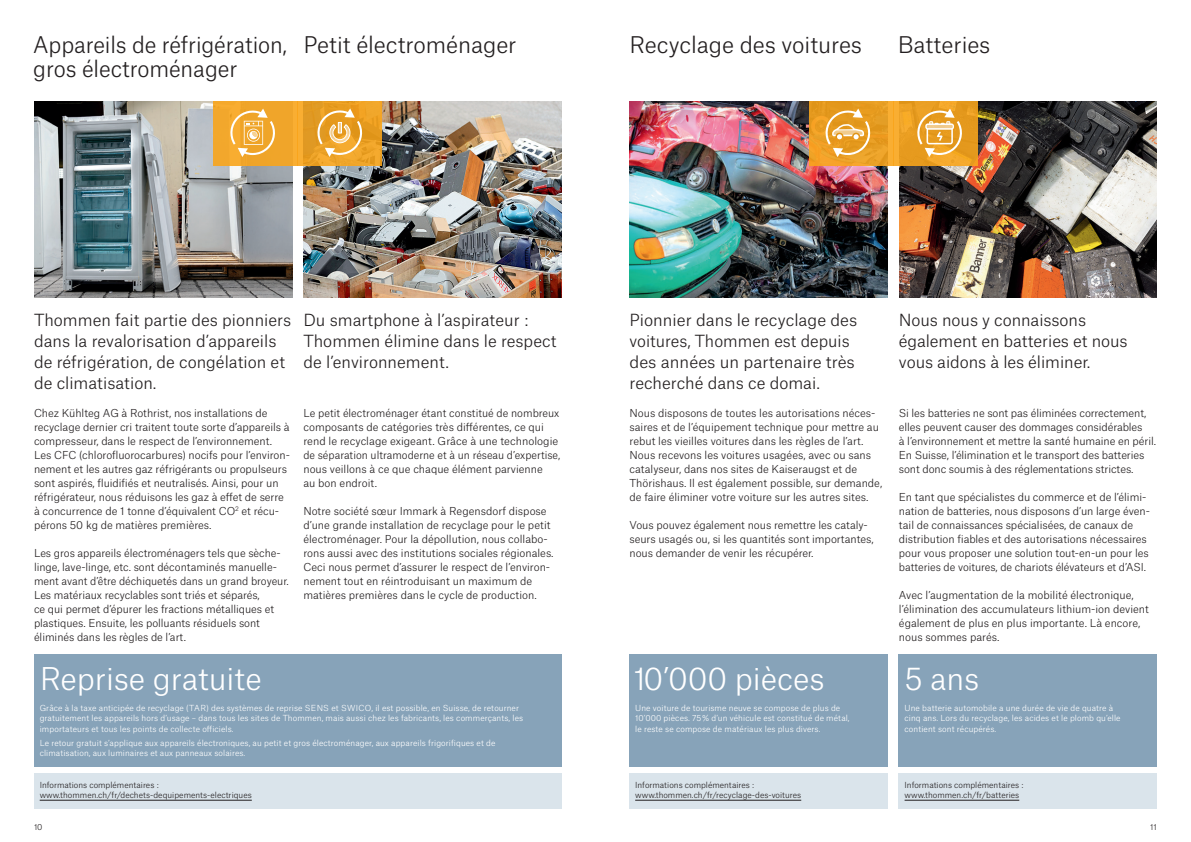
<style>
.page{position:relative;width:1191px;height:842px;background:#fff}
.page>*{position:absolute;margin:0;border:0;box-sizing:border-box;transform-origin:0 0}
.t1{font:300 30px "Atlas Grotesk";letter-spacing:-.005em;color:#fff}
.t2{font:300 22px/24.5px "Atlas Grotesk";letter-spacing:-.005em;color:#231f20}
.t3{font:300 16px/21px "Atlas Grotesk";color:#231f20}
.t4{font:300 10.5px/14px "Atlas Grotesk";letter-spacing:-.005em;color:#231f20}
.t5{font:300 8px/10.5px "Atlas Grotesk";letter-spacing:.01em;color:#fff}
.t6{font:300 8px/10.5px "Atlas Grotesk";color:#231f20}
</style>
<div class="page">
<div style="left:629px;top:774px;width:258px;height:35px;background:#dae4eb"></div>
<div style="left:899px;top:774px;width:258px;height:35px;background:#dae4eb"></div>
<hr style="left:635px;top:800px;width:166px;height:1px;background:#231f20">
<hr style="left:904px;top:800px;width:115px;height:1px;background:#231f20">
<img style="left:629px;top:102px;width:258px;height:196px">
<img style="left:899px;top:102px;width:258px;height:196px">
<div style="left:629px;top:655px;width:258px;height:112px;background:#87a3b9"></div>
<div style="left:899px;top:655px;width:258px;height:112px;background:#87a3b9"></div>
<img style="left:303px;top:102px;width:258px;height:196px">
<img style="left:34px;top:102px;width:258px;height:196px">
<div style="left:34px;top:774px;width:527px;height:35px;background:#dae4eb"></div>
<hr style="left:40px;top:800px;width:212px;height:1px;background:#231f20">
<div style="left:34px;top:655px;width:527px;height:112px;background:#87a3b9"></div>
<div style="left:214px;top:102px;width:84px;height:64px;background:#f0a52a"></div>
<svg style="left:298px;top:102px;width:84px;height:64px;background:#eaa025"></svg>
<svg style="left:809px;top:102px;width:84px;height:64px;background:#eb9f24"></svg>
<div style="left:893px;top:102px;width:84px;height:64px;background:linear-gradient(to right,#eea326,#eb9f23)"></div>
<svg style="left:825px;top:109px;width:45px;height:48px;background:#ebb253"></svg>
<svg style="left:917px;top:109px;width:45px;height:48px;background:#edb559"></svg>
<svg style="left:230px;top:109px;width:45px;height:48px"></svg>
<svg style="left:317px;top:109px;width:45px;height:48px;background:#eeb351"></svg>
<div style="left:338px;top:122px;width:4px;height:11px;border:1px solid #fff"></div>
<h2 class="t2" style="left:33px;top:30px;width:255px">Appareils de réfrigération, gros électroménager</h2>
<h2 class="t2" style="left:303px;top:30px;width:215px">Petit électroménager</h2>
<h2 class="t2" style="left:629px;top:30px;width:234px">Recyclage des voitures</h2>
<h2 class="t2" style="left:897px;top:30px;width:94px">Batteries</h2>
<h3 class="t3" style="left:34px;top:307px;width:259px">Thommen fait partie des pionniers dans la revalorisation d’appareils de réfrigération, de congélation et de climatisation.</h3>
<p class="t4" style="left:34px;top:405px;width:257px">Chez Kühlteg AG à Rothrist, nos installations de recyclage dernier cri traitent toute sorte d’appareils à compresseur, dans le respect de l’environnement.<br>Les CFC (chlorofluorocarbures) nocifs pour l’environ&shy;nement et les autres gaz réfrigérants ou propulseurs sont aspirés, fluidifiés et neutralisés. Ainsi, pour un réfrigérateur, nous réduisons les gaz à effet de serre à concurrence de 1 tonne d’équivalent CO<sup>2</sup> et récu&shy;pérons 50 kg de matières premières.</p>
<p class="t4" style="left:34px;top:545px;width:256px">Les gros appareils électroménagers tels que sèche&shy;linge, lave-linge, etc. sont décontaminés manuelle&shy;ment avant d’être déchiquetés dans un grand broyeur.<br>Les matériaux recyclables sont triés et séparés,<br>ce qui permet d’épurer les fractions métalliques et plastiques. Ensuite, les polluants résiduels sont éliminés dans les règles de l’art.</p>
<h1 class="t1" style="left:40px;top:655px;width:223px">Reprise gratuite</h1>
<h3 class="t3" style="left:303px;top:307px;width:255px">Du smartphone à l’aspirateur :<br>Thommen élimine dans le respect de l’environnement.</h3>
<p class="t4" style="left:303px;top:405px;width:258px">Le petit électroménager étant constitué de nombreux composants de catégories très différentes, ce qui rend le recyclage exigeant. Grâce à une technologie de séparation ultramoderne et à un réseau d’expertise, nous veillons à ce que chaque élément parvienne<br>au bon endroit.</p>
<p class="t4" style="left:303px;top:503px;width:252px">Notre société sœur Immark à Regensdorf dispose d’une grande installation de recyclage pour le petit électroménager. Pour la dépollution, nous collabo&shy;rons aussi avec des institutions sociales régionales.<br>Ceci nous permet d’assurer le respect de l’environ&shy;nement tout en réintroduisant un maximum de matières premières dans le cycle de production.</p>
<p class="t5" style="left:40px;top:702px;width:485px">Grâce à la taxe anticipée de recyclage (TAR) des systèmes de reprise SENS et SWICO, il est possible, en Suisse, de retourner gratuitement les appareils hors d’usage – dans tous les sites de Thommen, mais aussi chez les fabricants, les commerçants, les importateurs et tous les points de collecte officiels.</p>
<p class="t5" style="left:40px;top:737px;width:457px">Le retour gratuit s’applique aux appareils électroniques, au petit et gros électroménager, aux appareils frigorifiques et de climatisation, aux luminaires et aux panneaux solaires.</p>
<p class="t6" style="left:40px;top:779px;width:214px">Informations complémentaires : www.thommen.ch/fr/dechets-dequipements-electriques</p>
<h3 class="t3" style="left:629px;top:307px;width:229px">Pionnier dans le recyclage des voitures, Thommen est depuis des années un partenaire très recherché dans ce domai.</h3>
<p class="t4" style="left:629px;top:405px;width:254px">Nous disposons de toutes les autorisations néces&shy;saires et de l’équipement technique pour mettre au rebut les vieilles voitures dans les règles de l’art.<br>Nous recevons les voitures usagées, avec ou sans catalyseur, dans nos sites de Kaiseraugst et de Thörishaus. Il est également possible, sur demande, de faire éliminer votre voiture sur les autres sites.</p>
<p class="t4" style="left:629px;top:517px;width:246px">Vous pouvez également nous remettre les cataly&shy;seurs usagés ou, si les quantités sont importantes, nous demander de venir les récupérer.</p>
<h3 class="t3" style="left:899px;top:307px;width:230px">Nous nous y connaissons également en batteries et nous vous aidons à les éliminer.</h3>
<p class="t4" style="left:899px;top:405px;width:259px">Si les batteries ne sont pas éliminées correctement, elles peuvent causer des dommages considérables<br>à l’environnement et mettre la santé humaine en péril.<br>En Suisse, l’élimination et le transport des batteries sont donc soumis à des réglementations strictes.</p>
<p class="t4" style="left:899px;top:489px;width:253px">En tant que spécialistes du commerce et de l’élimi&shy;nation de batteries, nous disposons d’un large éven&shy;tail de connaissances spécialisées, de canaux de distribution fiables et des autorisations nécessaires pour vous proposer une solution tout-en-un pour les batteries de voitures, de chariots élévateurs et d’ASI.</p>
<p class="t4" style="left:899px;top:587px;width:252px">Avec l’augmentation de la mobilité électronique, l’élimination des accumulateurs lithium-ion devient également de plus en plus importante. Là encore, nous sommes parés.</p>
<h1 class="t1" style="left:633px;top:655px;width:193px">10’000 pièces</h1>
<h1 class="t1" style="left:904px;top:655px;width:76px">5 ans</h1>
<p class="t5" style="left:635px;top:702px;width:216px">Une voiture de tourisme neuve se compose de plus de<br>10’000 pièces. 75 % d’un véhicule est constitué de métal, le reste se compose de matériaux les plus divers.</p>
<p class="t5" style="left:904px;top:702px;width:218px">Une batterie automobile a une durée de vie de quatre à cinq ans. Lors du recyclage, les acides et le plomb qu’elle contient sont récupérés.</p>
<p class="t6" style="left:635px;top:779px;width:167px">Informations complémentaires : www.thommen.ch/fr/recyclage-des-voitures</p>
<p class="t6" style="left:904px;top:779px;width:121px">Informations complémentaires : www.thommen.ch/fr/batteries</p>
<p class="t6" style="left:34px;top:821px;width:10px">10</p>
<p class="t6" style="left:1150px;top:821px;width:8px">11</p>
</div>
